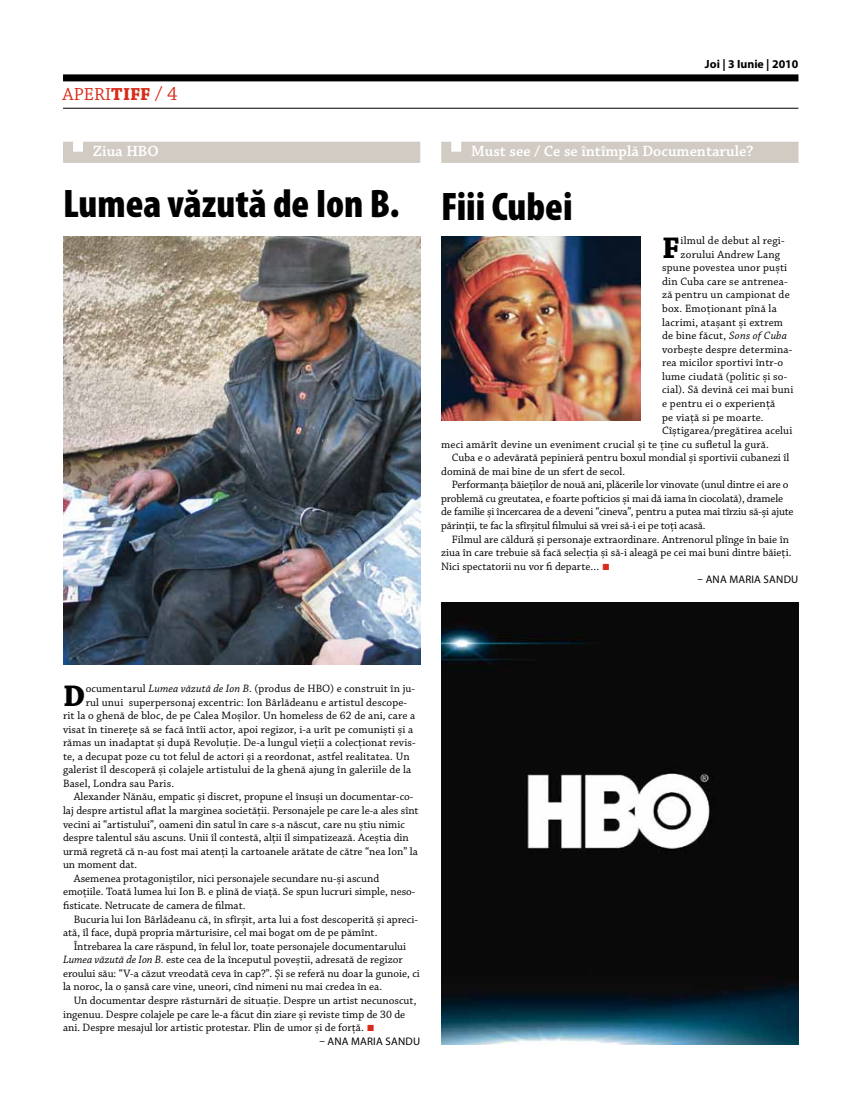
<style>
.page{position:relative;width:851px;height:1099px;background:#fff}
.page>*{position:absolute;margin:0;border:0;box-sizing:border-box;transform-origin:0 0}
.t1{font:900 condensed 40px "Myriad Pro";letter-spacing:-.005em;color:#000}
.t2{font:700 31.38px "Chaparral Pro";color:#000}
.t3{font:18.38px "Chaparral Pro";letter-spacing:.005em;color:#d82c1a}
.t4{font:600 15.62px "Chaparral Pro";color:#fff}
.t5{font:700 11.88px "Myriad Pro";color:#000}
.t6{font:11.25px "Chaparral Pro";color:#000}
.t7{font:11px "Myriad Pro";letter-spacing:.02em;color:#000}
.s1{font-weight:700}
.s2{font-size:20px}
.s3{font-style:italic}
.s4{font-family:"Klavika";font-size:12.5px;color:#d82c1a}
</style>
<div class="page">
<div style="left:63px;top:74px;width:735px;height:7px;background:#000"></div>
<hr style="left:63px;top:108px;width:735px;height:1px;background:#000">
<div style="left:441px;top:142px;width:357px;height:21px;background:#d1cbc4"></div>
<div style="left:63px;top:142px;width:357px;height:21px;background:#d1cbc4"></div>
<img style="left:63px;top:237px;width:357px;height:428px">
<img style="left:441px;top:603px;width:357px;height:441px">
<img style="left:441px;top:237px;width:199px;height:183px">
<h3 class="t3" style="left:63px;top:84px;width:116px">APERI<span class="s1">TIFF</span> <span class="s2">/ 4</span></h3>
<p class="t5" style="left:704px;top:56px;width:95px">Joi | 3 Iunie | 2010</p>
<h3 class="t4" style="left:93px;top:142px;width:67px">Ziua HBO</h3>
<h3 class="t4" style="left:471px;top:142px;width:284px">Must see / Ce se întîmplă Documentarule?</h3>
<h1 class="t1" style="left:63px;top:178px;width:511px">Lumea văzută de Ion B. Fiii Cubei</h1>
<h2 class="t2" style="left:662px;top:229px;width:19px">F</h2>
<p class="t6" style="left:680px;top:234px;width:105px">ilmul de debut al regi-</p>
<p class="t6" style="left:680px;top:248px;width:101px">zorului Andrew Lang</p>
<p class="t6" style="left:662px;top:261px;width:127px">spune povestea unor puști</p>
<p class="t6" style="left:662px;top:275px;width:127px">din Cuba care se antrenea-</p>
<p class="t6" style="left:662px;top:289px;width:129px">ză pentru un campionat de</p>
<p class="t6" style="left:662px;top:302px;width:116px">box. Emoționant pînă la</p>
<p class="t6" style="left:662px;top:316px;width:122px">lacrimi, atașant și extrem</p>
<p class="t6" style="left:662px;top:329px;width:126px">de bine făcut, <span class="s3">Sons of Cuba</span></p>
<p class="t6" style="left:662px;top:343px;width:132px">vorbește despre determina-</p>
<p class="t6" style="left:662px;top:356px;width:123px">rea micilor sportivi într-o</p>
<p class="t6" style="left:662px;top:370px;width:127px">lume ciudată (politic și so-</p>
<p class="t6" style="left:662px;top:383px;width:133px">cial). Să devină cei mai buni</p>
<p class="t6" style="left:662px;top:397px;width:115px">e pentru ei o experiență</p>
<p class="t6" style="left:662px;top:411px;width:103px">pe viață si pe moarte.</p>
<p class="t6" style="left:662px;top:424px;width:132px">Cîștigarea/pregătirea acelui</p>
<p class="t6" style="left:441px;top:438px;width:329px">meci amărît devine un eveniment crucial și te ține cu sufletul la gură.</p>
<p class="t6" style="left:452px;top:451px;width:339px">Cuba e o adevărată pepinieră pentru boxul mondial și sportivii cubanezi îl</p>
<p class="t6" style="left:441px;top:465px;width:185px">domină de mai bine de un sfert de secol.</p>
<p class="t6" style="left:452px;top:478px;width:338px">Performanța băieților de nouă ani, plăcerile lor vinovate (unul dintre ei are o</p>
<p class="t6" style="left:441px;top:492px;width:343px">problemă cu greutatea, e foarte pofticios și mai dă iama în ciocolată), dramele</p>
<p class="t6" style="left:441px;top:505px;width:354px">de familie și încercarea de a deveni “cineva”, pentru a putea mai tîrziu să-și ajute</p>
<p class="t6" style="left:441px;top:519px;width:266px">părinții, te fac la sfîrșitul filmului să vrei să-i ei pe toți acasă.</p>
<p class="t6" style="left:452px;top:533px;width:338px">Filmul are căldură și personaje extraordinare. Antrenorul plînge în baie în</p>
<p class="t6" style="left:441px;top:546px;width:351px">ziua în care trebuie să facă selecția și să-i aleagă pe cei mai buni dintre băieți.</p>
<p class="t6" style="left:441px;top:560px;width:170px">Nici spectatorii nu vor fi departe… <span class="s4">•</span></p>
<p class="t7" style="left:697px;top:573px;width:39px">– ANA MARIA</p>
<p class="t7" style="left:763px;top:573px;width:14px">SANDU</p>
<h2 class="t2" style="left:63px;top:677px;width:24px">D</h2>
<p class="t6" style="left:86px;top:682px;width:331px">ocumentarul <span class="s3">Lumea văzută de Ion B</span>. (produs de HBO) e construit în ju-</p>
<p class="t6" style="left:86px;top:695px;width:323px">rul unui superpersonaj excentric: Ion Bârlădeanu e artistul descope-</p>
<p class="t6" style="left:63px;top:709px;width:353px">rit la o ghenă de bloc, de pe Calea Moșilor. Un homeless de 62 de ani, care a</p>
<p class="t6" style="left:63px;top:723px;width:351px">visat în tinerețe să se facă întîi actor, apoi regizor, i-a urît pe comuniști și a</p>
<p class="t6" style="left:63px;top:736px;width:354px">rămas un inadaptat și după Revoluție. De-a lungul vieții a colecționat revis-</p>
<p class="t6" style="left:63px;top:750px;width:348px">te, a decupat poze cu tot felul de actori și a reordonat, astfel realitatea. Un</p>
<p class="t6" style="left:63px;top:763px;width:349px">galerist îl descoperă și colajele artistului de la ghenă ajung în galeriile de la</p>
<p class="t6" style="left:63px;top:777px;width:113px">Basel, Londra sau Paris.</p>
<p class="t6" style="left:74px;top:790px;width:341px">Alexander Nănău, empatic și discret, propune el însuși un documentar-co-</p>
<p class="t6" style="left:63px;top:804px;width:357px">laj despre artistul aflat la marginea societății. Personajele pe care le-a ales sînt</p>
<p class="t6" style="left:63px;top:817px;width:343px">vecini ai “artistului”, oameni din satul în care s-a născut, care nu știu nimic</p>
<p class="t6" style="left:63px;top:831px;width:347px">despre talentul său ascuns. Unii îl contestă, alții îl simpatizează. Aceștia din</p>
<p class="t6" style="left:63px;top:845px;width:356px">urmă regretă că n-au fost mai atenți la cartoanele arătate de către “nea Ion” la</p>
<p class="t6" style="left:63px;top:858px;width:76px">un moment dat.</p>
<p class="t6" style="left:74px;top:872px;width:307px">Asemenea protagoniștilor, nici personajele secundare nu-și ascund</p>
<p class="t6" style="left:63px;top:885px;width:354px">emoțiile. Toată lumea lui Ion B. e plină de viață. Se spun lucruri simple, neso-</p>
<p class="t6" style="left:63px;top:899px;width:184px">fisticate. Netrucate de camera de filmat.</p>
<p class="t6" style="left:74px;top:912px;width:346px">Bucuria lui Ion Bârlădeanu că, în sfîrșit, arta lui a fost descoperită și apreci-</p>
<p class="t6" style="left:63px;top:926px;width:316px">ată, îl face, după propria mărturisire, cel mai bogat om de pe pămînt.</p>
<p class="t6" style="left:74px;top:939px;width:334px">Întrebarea la care răspund, în felul lor, toate personajele documentarului</p>
<p class="t6" style="left:63px;top:953px;width:341px"><span class="s3">Lumea văzută de Ion B.</span> este cea de la începutul poveștii, adresată de regizor</p>
<p class="t6" style="left:63px;top:967px;width:358px">eroului său: “V-a căzut vreodată ceva în cap?”. Și se referă nu doar la gunoie, ci</p>
<p class="t6" style="left:63px;top:980px;width:321px">la noroc, la o șansă care vine, uneori, cînd nimeni nu mai credea în ea.</p>
<p class="t6" style="left:74px;top:994px;width:344px">Un documentar despre răsturnări de situație. Despre un artist necunoscut,</p>
<p class="t6" style="left:63px;top:1007px;width:343px">ingenuu. Despre colajele pe care le-a făcut din ziare și reviste timp de 30 de</p>
<p class="t6" style="left:63px;top:1021px;width:313px">ani. Despre mesajul lor artistic protestar. Plin de umor și de forță. <span class="s4">•</span></p>
<p class="t7" style="left:319px;top:1034px;width:39px">– ANA MARIA</p>
<p class="t7" style="left:385px;top:1034px;width:14px">SANDU</p>
</div>
